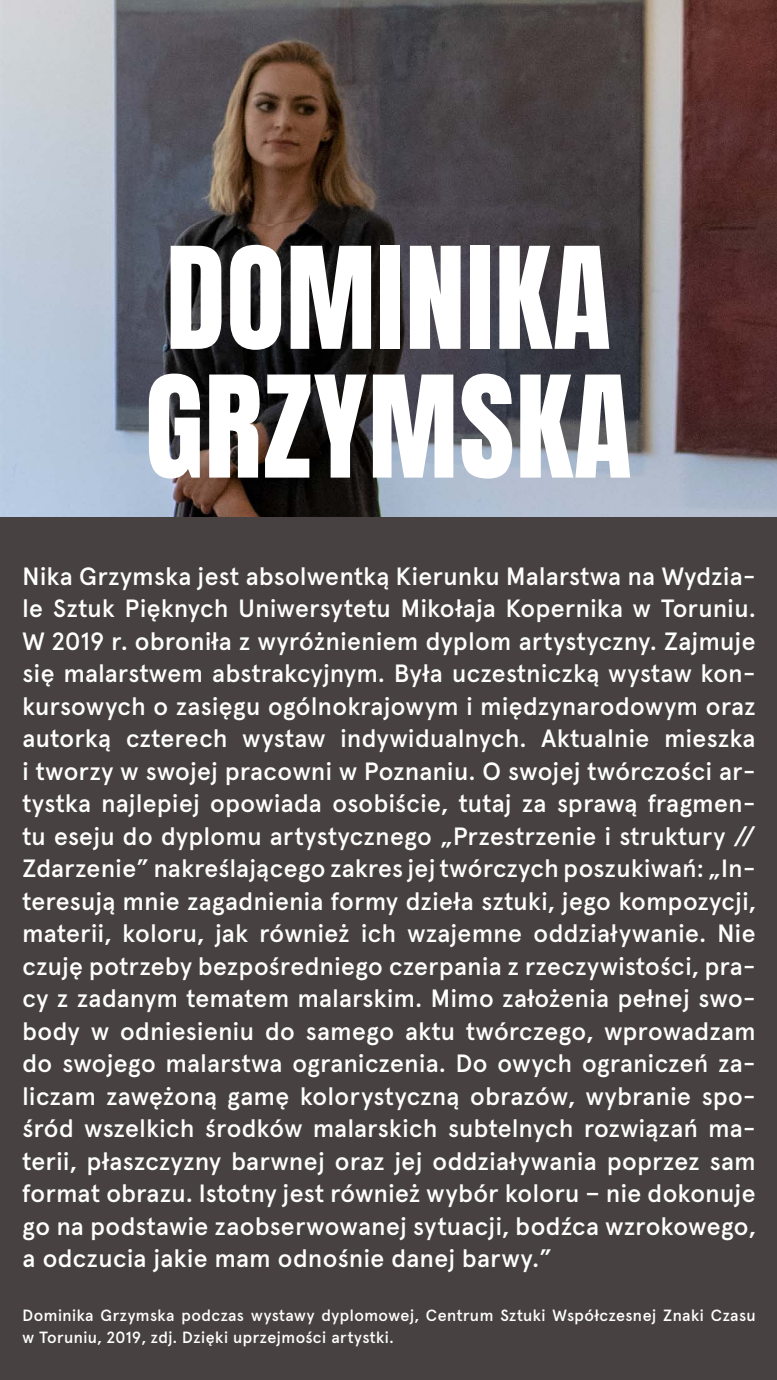
<style>
.page{position:relative;width:777px;height:1380px;background:#fff}
.page>*{position:absolute;margin:0;border:0;box-sizing:border-box;transform-origin:0 0}
.t1{font:120px/128.8px "Anton";letter-spacing:.01em;color:#fff}
.t2{font:500 25px/32.5px "Apercu";letter-spacing:.015em;color:#fff;text-align:justify}
.t3{font:500 16.25px/21.9px "Apercu";letter-spacing:.03em;color:#fff}
</style>
<div class="page">
<img style="left:0;top:0;width:776px;height:517px">
<div style="left:0;top:517px;width:776px;height:863px;background:#484141"></div>
<h1 class="t1" style="left:145px;top:243px;width:488px">DOMINIKA<br>GRZYMSKA</h1>
<p class="t2" style="left:22px;top:557px;width:734px">Nika Grzymska jest absolwentką Kierunku Malarstwa na Wydzia&shy;le Sztuk Pięknych Uniwersytetu Mikołaja Kopernika w Toruniu.<br>W 2019 r. obroniła z wyróżnieniem dyplom artystyczny. Zajmuje się malarstwem abstrakcyjnym. Była uczestniczką wystaw kon&shy;kursowych o zasięgu ogólnokrajowym i międzynarodowym oraz autorką czterech wystaw indywidualnych. Aktualnie mieszka i tworzy w swojej pracowni w Poznaniu. O swojej twórczości ar&shy;tystka najlepiej opowiada osobiście, tutaj za sprawą fragmen&shy;tu eseju do dyplomu artystycznego „Przestrzenie i struktury // Zdarzenie” nakreślającego zakres jej twórczych poszukiwań: „In&shy;teresują mnie zagadnienia formy dzieła sztuki, jego kompozycji, materii, koloru, jak również ich wzajemne oddziaływanie. Nie czuję potrzeby bezpośredniego czerpania z rzeczywistości, pra&shy;cy z zadanym tematem malarskim. Mimo założenia pełnej swo&shy;body w odniesieniu do samego aktu twórczego, wprowadzam do swojego malarstwa ograniczenia. Do owych ograniczeń za&shy;liczam zawężoną gamę kolorystyczną obrazów, wybranie spo&shy;śród wszelkich środków malarskich subtelnych rozwiązań ma&shy;terii, płaszczyzny barwnej oraz jej oddziaływania poprzez sam format obrazu. Istotny jest również wybór koloru – nie dokonuje go na podstawie zaobserwowanej sytuacji, bodźca wzrokowego, a odczucia jakie mam odnośnie danej barwy.”</p>
<p class="t3" style="left:22px;top:1303px;width:734px">Dominika Grzymska podczas wystawy dyplomowej, Centrum Sztuki Współczesnej Znaki Czasu w Toruniu, 2019, zdj. Dzięki uprzejmości artystki.</p>
</div>
